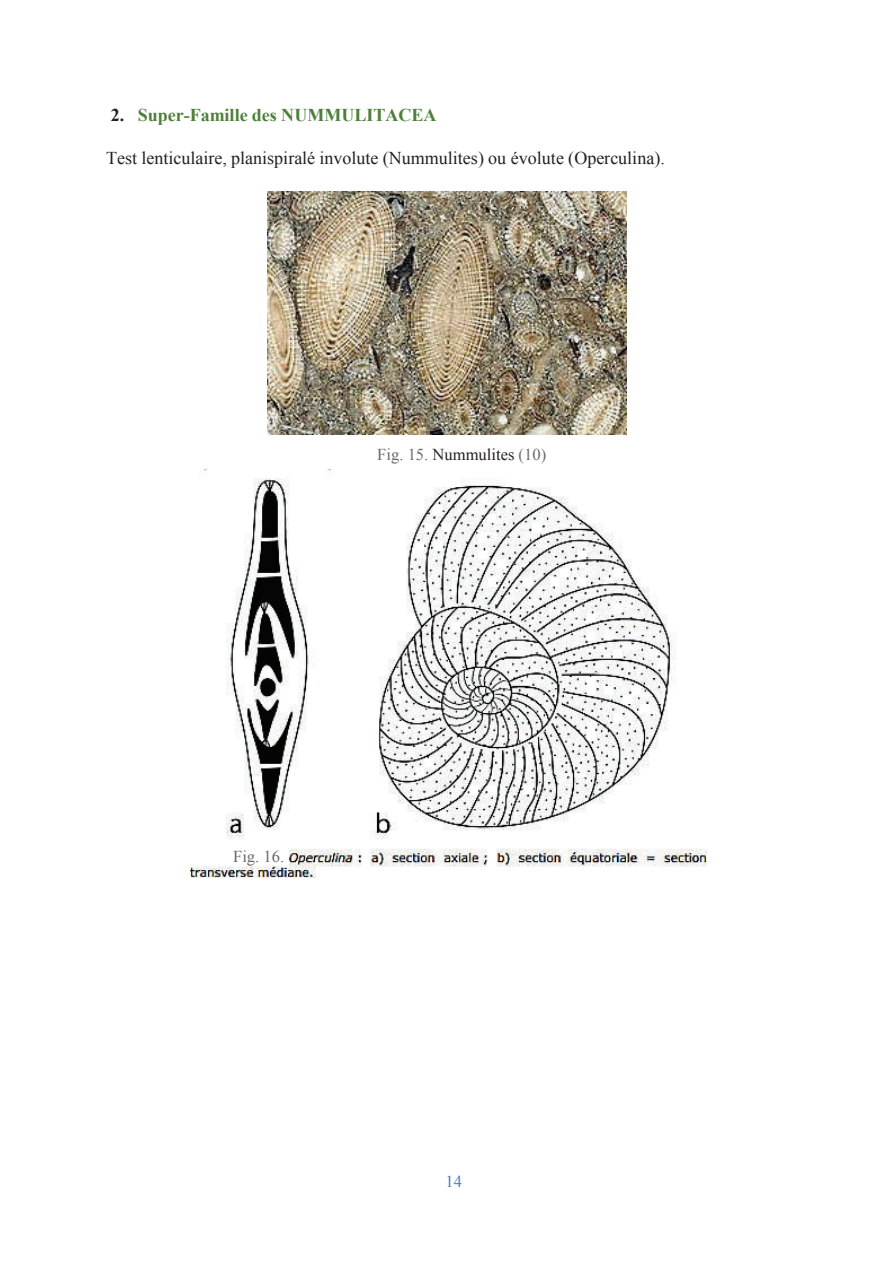
<style>
.page{position:relative;width:894px;height:1264px;background:#fff}
.page>*{position:absolute;margin:0;border:0;box-sizing:border-box;transform-origin:0 0}
.t1{font:18px "Times New Roman";color:#231f20}
.t2{font:700 18px "Times New Roman";color:#4e7f3a}
.t3{font:16.5px "Times New Roman";color:#68686b}
.t4{font:16.5px "Times New Roman";color:#477cba}
.s1{color:#231f20}
</style>
<div class="page">
<img style="left:267px;top:191px;width:359px;height:243px">
<img style="left:190px;top:469px;width:516px;height:408px">
<div style="left:182px;top:845px;width:102px;height:21px;background:#fff"></div>
<p class="t2" style="left:111px;top:109px;width:327px"><span class="s1">2.</span> Super-Famille des NUMMULITACEA</p>
<p class="t1" style="left:106px;top:151px;width:560px">Test lenticulaire, planispiralé involute (Nummulites) ou évolute (Operculina).</p>
<p class="t3" style="left:377px;top:448px;width:170px">Fig. 15. <span class="s1">Nummulites</span> (10)</p>
<p class="t3" style="left:233px;top:850px;width:53px">Fig. 16.</p>
<p class="t4" style="left:445px;top:1175px;width:18px">14</p>
</div>
